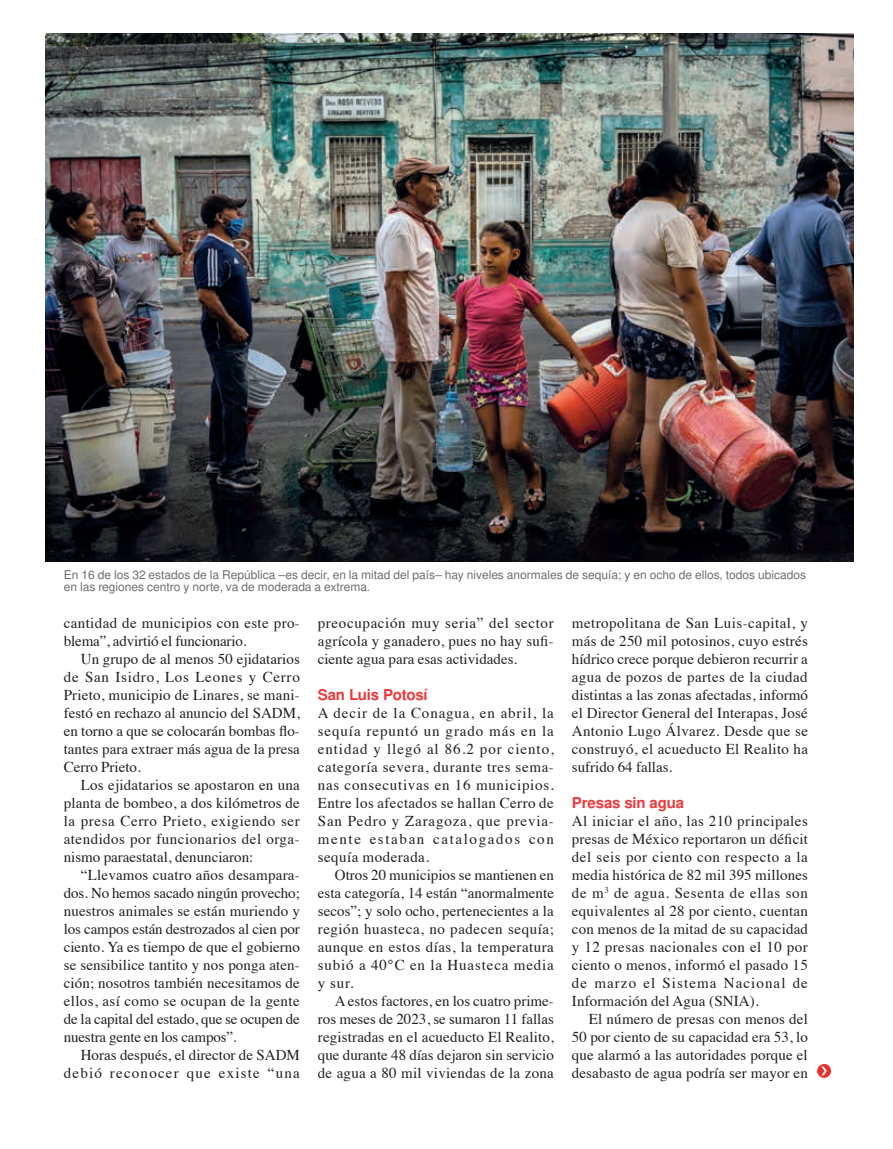
<style>
.page{position:relative;width:893px;height:1149px;background:#fff}
.page>*{position:absolute;margin:0;border:0;box-sizing:border-box;transform-origin:0 0}
.t1{font:15px/18px "Times";letter-spacing:.01em;color:#231f20;text-align:justify}
.t2{font:700 15px "Nimbus San L";letter-spacing:-.01em;color:#ee393c}
.t3{font:12px/12px "Nimbus San L";color:#6c6d70}
</style>
<div class="page">
<svg style="left:817px;top:1063px;width:14px;height:14px"></svg>
<svg style="left:821px;top:1066px;width:6px;height:9px"></svg>
<img style="left:46px;top:33px;width:808px;height:528px">
<p class="t3" style="left:64px;top:568px;width:744px">En 16 de los 32 estados de la República –es decir, en la mitad del país– hay niveles anormales de sequía; y en ocho de ellos, todos ubicados en las regiones centro y norte, va de moderada a extrema.</p>
<p class="t1" style="left:64px;top:612px;width:238px">cantidad de municipios con este pro&shy;blema”, advirtió el funcionario.</p>
<p class="t1" style="left:64px;top:648px;width:238px;text-indent:17px">Un grupo de al menos 50 ejidatarios de San Isidro, Los Leones y Cerro Prieto, municipio de Linares, se mani&shy;festó en rechazo al anuncio del SADM, en torno a que se colocarán bombas flo&shy;tantes para extraer más agua de la presa Cerro Prieto.</p>
<p class="t1" style="left:64px;top:774px;width:238px;text-indent:17px">Los ejidatarios se apostaron en una planta de bombeo, a dos kilómetros de la presa Cerro Prieto, exigiendo ser atendidos por funcionarios del orga&shy;nismo paraestatal, denunciaron:</p>
<p class="t1" style="left:64px;top:864px;width:238px;text-indent:17px">“Llevamos cuatro años desampara&shy;dos. No hemos sacado ningún provecho; nuestros animales se están muriendo y los campos están destrozados al cien por ciento. Ya es tiempo de que el gobierno se sensibilice tantito y nos ponga aten&shy;ción; nosotros también necesitamos de ellos, así como se ocupan de la gente de la capital del estado, que se ocupen de nuestra gente en los campos”.</p>
<p class="t1" style="left:64px;top:1044px;width:238px;text-align:right">Horas después, el director de SADM debió reconocer que existe “una</p>
<p class="t1" style="left:318px;top:612px;width:237px">preocupación muy seria” del sector agrícola y ganadero, pues no hay sufi&shy;ciente agua para esas actividades.</p>
<p class="t2" style="left:318px;top:683px;width:111px">San Luis Potosí</p>
<p class="t1" style="left:318px;top:702px;width:238px">A decir de la Conagua, en abril, la sequía repuntó un grado más en la entidad y llegó al 86.2 por ciento, categoría severa, durante tres sema&shy;nas consecutivas en 16 municipios.<br>Entre los afectados se hallan Cerro de San Pedro y Zaragoza, que previa&shy;mente estaban catalogados con sequía moderada.</p>
<p class="t1" style="left:318px;top:864px;width:238px;text-indent:17px">Otros 20 municipios se mantienen en esta categoría, 14 están “anormalmente secos”; y solo ocho, pertenecientes a la región huasteca, no padecen sequía; aunque en estos días, la temperatura subió a 40°C en la Huasteca media y sur.</p>
<p class="t1" style="left:318px;top:990px;width:238px;text-indent:17px">A estos factores, en los cuatro prime&shy;ros meses de 2023, se sumaron 11 fallas registradas en el acueducto El Realito, que durante 48 días dejaron sin servicio de agua a 80 mil viviendas de la zona</p>
<p class="t1" style="left:572px;top:612px;width:238px">metropolitana de San Luis-capital, y más de 250 mil potosinos, cuyo estrés hídrico crece porque debieron recurrir a agua de pozos de partes de la ciudad distintas a las zonas afectadas, informó el Director General del Interapas, José Antonio Lugo Álvarez. Desde que se construyó, el acueducto El Realito ha sufrido 64 fallas.</p>
<p class="t2" style="left:572px;top:791px;width:114px">Presas sin agua</p>
<p class="t1" style="left:572px;top:810px;width:238px">Al iniciar el año, las 210 principales presas de México reportaron un déficit del seis por ciento con respecto a la media histórica de 82 mil 395 millones de m<sup>3</sup> de agua. Sesenta de ellas son equivalentes al 28 por ciento, cuentan con menos de la mitad de su capacidad y 12 presas nacionales con el 10 por ciento o menos, informó el pasado 15 de marzo el Sistema Nacional de Información del Agua (SNIA).</p>
<p class="t1" style="left:572px;top:1008px;width:238px;text-indent:17px">El número de presas con menos del 50 por ciento de su capacidad era 53, lo que alarmó a las autoridades porque el desabasto de agua podría ser mayor en</p>
</div>
